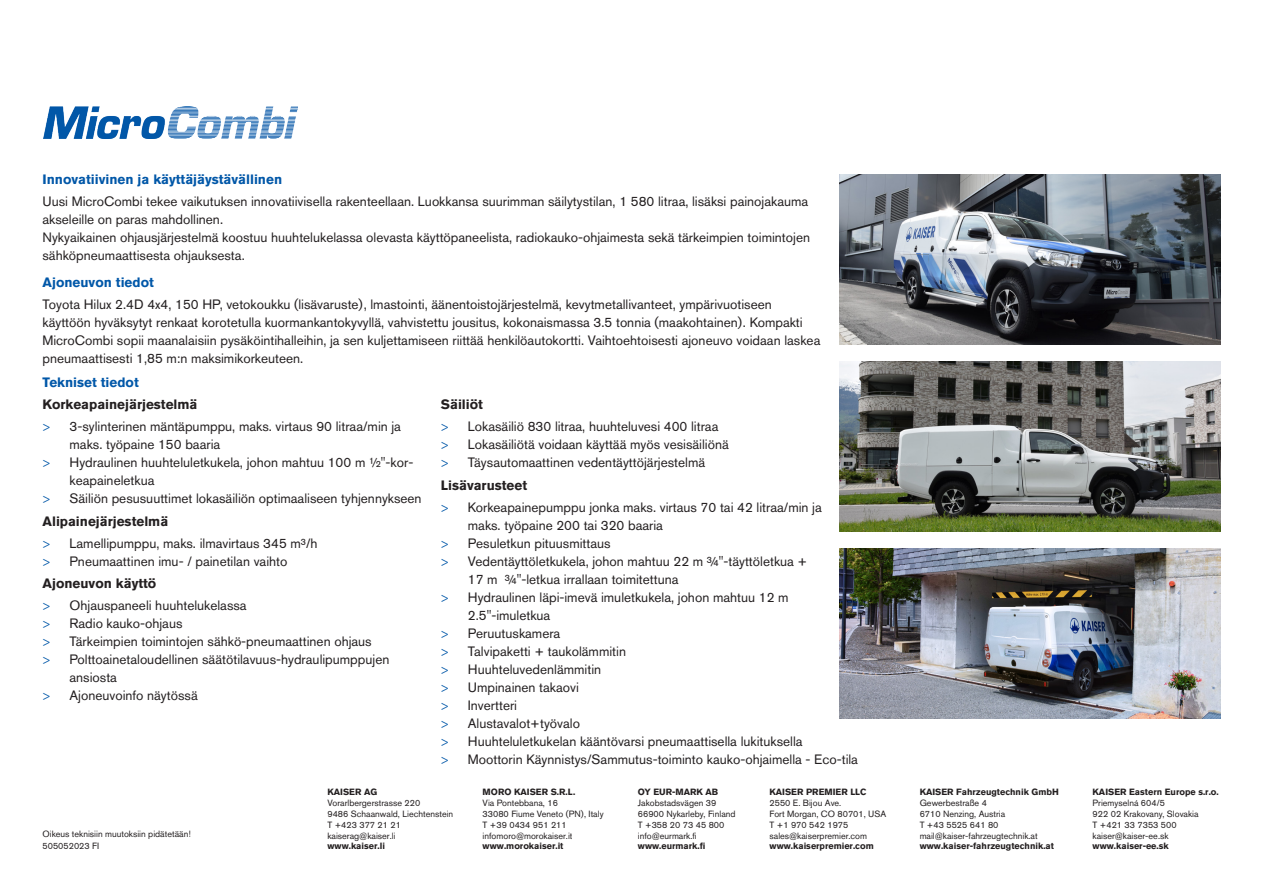
<style>
.page{position:relative;width:1263px;height:893px;background:#fff}
.page>*{position:absolute;margin:0;border:0;box-sizing:border-box;transform-origin:0 0}
.t1{font:500 13.5px/18px "Akzidenz Grotesk BQ";color:#231f20}
.t2{font:700 13.5px "Akzidenz Grotesk BQ";color:#231f20}
.t3{font:700 13.5px "Akzidenz Grotesk BQ";color:#0157a8}
.t4{font:500 9px/10.8px "Akzidenz Grotesk BQ";color:#231f20}
.t5{font:700 9px "Akzidenz Grotesk BQ";color:#231f20}
.s1{font-family:"Myriad Pro";font-weight:400;color:#0157a8}
.s2{font-weight:700}
</style>
<div class="page">
<img style="left:43px;top:106px;width:254px;height:32px">
<img style="left:839px;top:174px;width:381px;height:170px">
<img style="left:839px;top:361px;width:381px;height:170px">
<img style="left:839px;top:549px;width:381px;height:170px">
<p class="t3" style="left:43px;top:171px;width:241px">Innovatiivinen ja käyttäjäystävällinen</p>
<p class="t1" style="left:43px;top:192px;width:767px">Uusi MicroCombi tekee vaikutuksen innovatiivisella rakenteellaan. Luokkansa suurimman säilytystilan, 1 580 litraa, lisäksi painojakauma akseleille on paras mahdollinen.</p>
<p class="t1" style="left:43px;top:228px;width:769px">Nykyaikainen ohjausjärjestelmä koostuu huuhtelukelassa olevasta käyttöpaneelista, radiokauko-ohjaimesta sekä tärkeimpien toimintojen sähköpneumaattisesta ohjauksesta.</p>
<p class="t3" style="left:43px;top:274px;width:113px">Ajoneuvon tiedot</p>
<p class="t1" style="left:43px;top:295px;width:779px">Toyota Hilux 2.4D 4x4, 150 HP, vetokoukku (lisävaruste), lmastointi, äänentoistojärjestelmä, kevytmetallivanteet, ympärivuotiseen käyttöön hyväksytyt renkaat korotetulla kuormankantokyvyllä, vahvistettu jousitus, kokonaismassa 3.5 tonnia (maakohtainen). Kompakti MicroCombi sopii maanalaisiin pysäköintihalleihin, ja sen kuljettamiseen riittää henkilöautokortti. Vaihtoehtoisesti ajoneuvo voidaan laskea pneumaattisesti 1,85 m:n maksimikorkeuteen.</p>
<p class="t3" style="left:43px;top:374px;width:98px">Tekniset tiedot</p>
<p class="t2" style="left:43px;top:397px;width:156px">Korkeapainejärjestelmä</p>
<p class="t1" style="left:70px;top:418px;width:333px;text-indent:-27px"><span class="s1">&gt;</span> 3-sylinterinen mäntäpumppu, maks. virtaus 90 litraa/min ja maks. työpaine 150 baaria</p>
<p class="t1" style="left:70px;top:454px;width:345px;text-indent:-27px"><span class="s1">&gt;</span> Hydraulinen huuhteluletkukela, johon mahtuu 100 m ½"-kor&shy;keapaineletkua</p>
<p class="t1" style="left:43px;top:490px;width:381px"><span class="s1">&gt;</span> Säiliön pesusuuttimet lokasäiliön optimaaliseen tyhjennykseen</p>
<p class="t2" style="left:43px;top:513px;width:127px">Alipainejärjestelmä</p>
<p class="t1" style="left:43px;top:534px;width:277px"><span class="s1">&gt;</span> Lamellipumppu, maks. ilmavirtaus 345 m³/h</p>
<p class="t1" style="left:43px;top:552px;width:246px"><span class="s1">&gt;</span> Pneumaattinen imu- / painetilan vaihto</p>
<p class="t2" style="left:43px;top:576px;width:115px">Ajoneuvon käyttö</p>
<p class="t1" style="left:43px;top:597px;width:206px"><span class="s1">&gt;</span> Ohjauspaneeli huuhtelukelassa</p>
<p class="t1" style="left:43px;top:615px;width:141px"><span class="s1">&gt;</span> Radio kauko-ohjaus</p>
<p class="t1" style="left:43px;top:633px;width:331px"><span class="s1">&gt;</span> Tärkeimpien toimintojen sähkö-pneumaattinen ohjaus</p>
<p class="t1" style="left:70px;top:651px;width:321px;text-indent:-27px"><span class="s1">&gt;</span> Polttoainetaloudellinen säätötilavuus-hydraulipumppujen ansiosta</p>
<p class="t1" style="left:43px;top:687px;width:157px"><span class="s1">&gt;</span> Ajoneuvoinfo näytössä</p>
<p class="t2" style="left:441px;top:397px;width:44px">Säiliöt</p>
<p class="t1" style="left:441px;top:418px;width:279px"><span class="s1">&gt;</span> Lokasäiliö 830 litraa, huuhteluvesi 400 litraa</p>
<p class="t1" style="left:441px;top:436px;width:289px"><span class="s1">&gt;</span> Lokasäiliötä voidaan käyttää myös vesisäiliönä</p>
<p class="t1" style="left:441px;top:454px;width:266px"><span class="s1">&gt;</span> Täysautomaattinen vedentäyttöjärjestelmä</p>
<p class="t2" style="left:441px;top:477px;width:88px">Lisävarusteet</p>
<p class="t1" style="left:468px;top:498px;width:355px;text-indent:-27px"><span class="s1">&gt;</span> Korkeapainepumppu jonka maks. virtaus 70 tai 42 litraa/min ja maks. työpaine 200 tai 320 baaria</p>
<p class="t1" style="left:441px;top:534px;width:171px"><span class="s1">&gt;</span> Pesuletkun pituusmittaus</p>
<p class="t1" style="left:468px;top:552px;width:341px;text-indent:-27px"><span class="s1">&gt;</span> Vedentäyttöletkukela, johon mahtuu 22 m ¾"-täyttöletkua +<br>17 m ¾"-letkua irrallaan toimitettuna</p>
<p class="t1" style="left:468px;top:588px;width:322px;text-indent:-27px"><span class="s1">&gt;</span> Hydraulinen läpi-imevä imuletkukela, johon mahtuu 12 m<br>2.5"-imuletkua</p>
<p class="t1" style="left:441px;top:624px;width:121px"><span class="s1">&gt;</span> Peruutuskamera</p>
<p class="t1" style="left:441px;top:642px;width:187px"><span class="s1">&gt;</span> Talvipaketti + taukolämmitin</p>
<p class="t1" style="left:441px;top:660px;width:162px"><span class="s1">&gt;</span> Huuhteluvedenlämmitin</p>
<p class="t1" style="left:441px;top:678px;width:140px"><span class="s1">&gt;</span> Umpinainen takaovi</p>
<p class="t1" style="left:441px;top:696px;width:78px"><span class="s1">&gt;</span> Invertteri</p>
<p class="t1" style="left:441px;top:714px;width:141px"><span class="s1">&gt;</span> Alustavalot+työvalo</p>
<p class="t1" style="left:441px;top:732px;width:363px"><span class="s1">&gt;</span> Huuhteluletkukelan kääntövarsi pneumaattisella lukituksella</p>
<p class="t1" style="left:441px;top:750px;width:419px"><span class="s1">&gt;</span> Moottorin Käynnistys/Sammutus-toiminto kauko-ohjaimella - Eco-tila</p>
<p class="t4" style="left:43px;top:828px;width:150px">Oikeus teknisiin muutoksiin pidätetään!</p>
<p class="t4" style="left:43px;top:840px;width:58px">505052023 FI</p>
<p class="t5" style="left:327px;top:787px;width:51px">KAISER AG</p>
<p class="t4" style="left:327px;top:798px;width:94px">Vorarlbergerstrasse 220</p>
<p class="t4" style="left:327px;top:808px;width:127px">9486 Schaanwald, Liechtenstein</p>
<p class="t4" style="left:327px;top:819px;width:75px">T +423 377 21 21</p>
<p class="t4" style="left:327px;top:830px;width:70px">kaiserag@kaiser.li <span class="s2">www.kaiser.li</span></p>
<p class="t5" style="left:483px;top:787px;width:94px">MORO KAISER S.R.L.</p>
<p class="t4" style="left:483px;top:798px;width:77px">Via Pontebbana, 16</p>
<p class="t4" style="left:483px;top:808px;width:122px">33080 Fiume Veneto (PN), Italy</p>
<p class="t4" style="left:483px;top:819px;width:86px">T +39 0434 951 211</p>
<p class="t4" style="left:483px;top:830px;width:91px">infomoro@morokaiser.it</p>
<p class="t5" style="left:483px;top:841px;width:82px">www.morokaiser.it</p>
<p class="t5" style="left:638px;top:787px;width:82px">OY EUR-MARK AB</p>
<p class="t4" style="left:638px;top:798px;width:80px">Jakobstadsvägen 39</p>
<p class="t4" style="left:638px;top:808px;width:99px">66900 Nykarleby, Finland</p>
<p class="t4" style="left:638px;top:819px;width:88px">T +358 20 73 45 800</p>
<p class="t4" style="left:638px;top:830px;width:60px">info@eurmark.fi</p>
<p class="t5" style="left:638px;top:841px;width:69px">www.eurmark.fi</p>
<p class="t5" style="left:769px;top:787px;width:98px">KAISER PREMIER LLC</p>
<p class="t4" style="left:769px;top:798px;width:73px">2550 E. Bijou Ave.</p>
<p class="t4" style="left:769px;top:808px;width:118px">Fort Morgan, CO 80701, USA</p>
<p class="t4" style="left:769px;top:819px;width:80px">T +1 970 542 1975</p>
<p class="t4" style="left:769px;top:830px;width:99px">sales@kaiserpremier.com</p>
<p class="t5" style="left:769px;top:841px;width:106px">www.kaiserpremier.com</p>
<p class="t5" style="left:920px;top:787px;width:141px">KAISER Fahrzeugtechnik GmbH</p>
<p class="t4" style="left:920px;top:798px;width:69px">Gewerbestraße 4</p>
<p class="t4" style="left:920px;top:808px;width:87px">6710 Nenzing, Austria</p>
<p class="t4" style="left:920px;top:819px;width:80px">T +43 5525 641 80</p>
<p class="t4" style="left:920px;top:830px;width:120px">mail@kaiser-fahrzeugtechnik.at</p>
<p class="t5" style="left:920px;top:841px;width:136px">www.kaiser-fahrzeugtechnik.at</p>
<p class="t5" style="left:1092px;top:787px;width:128px">KAISER Eastern Europe s.r.o.</p>
<p class="t4" style="left:1092px;top:798px;width:74px">Priemyselná 604/5</p>
<p class="t4" style="left:1092px;top:808px;width:107px">922 02 Krakovany, Slovakia</p>
<p class="t4" style="left:1092px;top:819px;width:86px">T +421 33 7353 500</p>
<p class="t4" style="left:1092px;top:830px;width:77px">kaiser@kaiser-ee.sk</p>
<p class="t5" style="left:1092px;top:841px;width:78px">www.kaiser-ee.sk</p>
</div>
